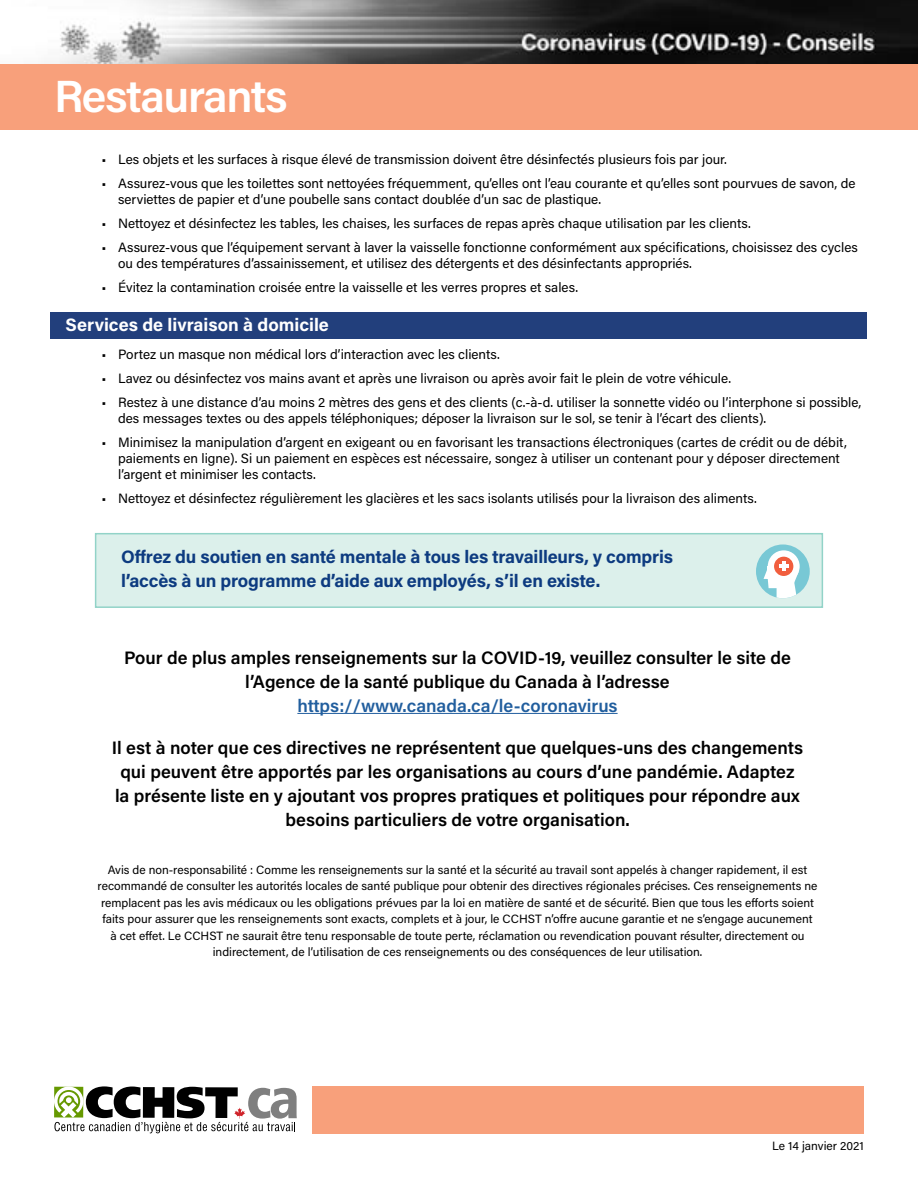
<style>
.page{position:relative;width:918px;height:1188px;background:#fff}
.page>*{position:absolute;margin:0;border:0;box-sizing:border-box;transform-origin:0 0}
.t1{font:600 45px "Acumin Pro";letter-spacing:-.035em;color:#fff}
.t2{font:600 18px/24px "Acumin Pro";color:#000;text-align:center}
.t3{font:700 18px/24px "Acumin Pro";letter-spacing:-.01em;color:#0d3b80}
.t4{font:600 18px "Acumin Pro";letter-spacing:-.005em;color:#215e9e}
.t5{font:700 18px "Acumin Pro";color:#fff}
.t6{font:13.5px/16.2px "Acumin Pro";color:#000}
.t7{font:12px/16.5px "Acumin Pro";color:#000;text-align:center}
</style>
<div class="page">
<div style="left:313px;top:1086px;width:551px;height:48px;background:#f8a07b"></div>
<img style="left:44px;top:0;width:874px;height:64px">
<div style="left:51px;top:312px;width:816px;height:27px;background:#223f7c"></div>
<div style="left:95px;top:533px;width:728px;height:75px;background:#dcf0eb;border:2px solid #92d3c8"></div>
<hr style="left:297px;top:713px;width:321px;height:1px;background:#215e9e">
<svg style="left:756px;top:544px;width:54px;height:54px"></svg>
<svg style="left:768px;top:550px;width:32px;height:32px"></svg>
<div style="left:774px;top:557px;width:19px;height:19px;background:#f15e3e;border-radius:50%"></div>
<svg style="left:764px;top:562px;width:35px;height:36px"></svg>
<svg style="left:54px;top:1086px;width:243px;height:47px"></svg>
<div style="left:0;top:64px;width:918px;height:65px;background:#f8a07b"></div>
<h1 class="t1" style="left:54px;top:65px;width:235px">Restaurants</h1>
<p class="t6" style="left:102px;top:151px;width:627px">• Les objets et les surfaces à risque élevé de transmission doivent être désinfectés plusieurs fois par jour.</p>
<p class="t6" style="left:118px;top:175px;width:739px;text-indent:-16px">• Assurez-vous que les toilettes sont nettoyées fréquemment, qu’elles ont l’eau courante et qu’elles sont pourvues de savon, de serviettes de papier et d’une poubelle sans contact doublée d’un sac de plastique.</p>
<p class="t6" style="left:102px;top:215px;width:651px">• Nettoyez et désinfectez les tables, les chaises, les surfaces de repas après chaque utilisation par les clients.</p>
<p class="t6" style="left:118px;top:238px;width:741px;text-indent:-16px">• Assurez-vous que l’équipement servant à laver la vaisselle fonctionne conformément aux spécifications, choisissez des cycles ou des températures d’assainissement, et utilisez des détergents et des désinfectants appropriés.</p>
<p class="t6" style="left:102px;top:278px;width:478px">• Évitez la contamination croisée entre la vaisselle et les verres propres et sales.</p>
<h2 class="t5" style="left:66px;top:312px;width:265px">Services de livraison à domicile</h2>
<p class="t6" style="left:102px;top:346px;width:400px">• Portez un masque non médical lors d’interaction avec les clients.</p>
<p class="t6" style="left:102px;top:370px;width:631px">• Lavez ou désinfectez vos mains avant et après une livraison ou après avoir fait le plein de votre véhicule.</p>
<p class="t6" style="left:118px;top:393px;width:745px;text-indent:-16px">• Restez à une distance d’au moins 2 mètres des gens et des clients (c.-à-d. utiliser la sonnette vidéo ou l’interphone si possible, des messages textes ou des appels téléphoniques; déposer la livraison sur le sol, se tenir à l’écart des clients).</p>
<p class="t6" style="left:118px;top:433px;width:730px;text-indent:-16px">• Minimisez la manipulation d’argent en exigeant ou en favorisant les transactions électroniques (cartes de crédit ou de débit, paiements en ligne). Si un paiement en espèces est nécessaire, songez à utiliser un contenant pour y déposer directement l’argent et minimiser les contacts.</p>
<p class="t6" style="left:102px;top:489px;width:657px">• Nettoyez et désinfectez régulièrement les glacières et les sacs isolants utilisés pour la livraison des aliments.</p>
<h2 class="t3" style="left:121px;top:544px;width:553px">Offrez du soutien en santé mentale à tous les travailleurs, y compris l’accès à un programme d’aide aux employés, s’il en existe.</h2>
<h2 class="t2" style="left:124px;top:645px;width:668px">Pour de plus amples renseignements sur la COVID-19, veuillez consulter le site de l’Agence de la santé publique du Canada à l’adresse</h2>
<h2 class="t4" style="left:297px;top:693px;width:322px">https://www.canada.ca/le-coronavirus</h2>
<p class="t2" style="left:112px;top:735px;width:693px">Il est à noter que ces directives ne représentent que quelques-uns des changements qui peuvent être apportés par les organisations au cours d’une pandémie. Adaptez la présente liste en y ajoutant vos propres pratiques et politiques pour répondre aux besoins particuliers de votre organisation.</p>
<p class="t7" style="left:98px;top:861px;width:721px">Avis de non-responsabilité : Comme les renseignements sur la santé et la sécurité au travail sont appelés à changer rapidement, il est recommandé de consulter les autorités locales de santé publique pour obtenir des directives régionales précises. Ces renseignements ne remplacent pas les avis médicaux ou les obligations prévues par la loi en matière de santé et de sécurité. Bien que tous les efforts soient faits pour assurer que les renseignements sont exacts, complets et à jour, le CCHST n’offre aucune garantie et ne s’engage aucunement<br>à cet effet. Le CCHST ne saurait être tenu responsable de toute perte, réclamation ou revendication pouvant résulter, directement ou indirectement, de l’utilisation de ces renseignements ou des conséquences de leur utilisation.</p>
<p class="t7" style="left:772px;top:1137px;width:93px">Le 14 janvier 2021</p>
</div>
